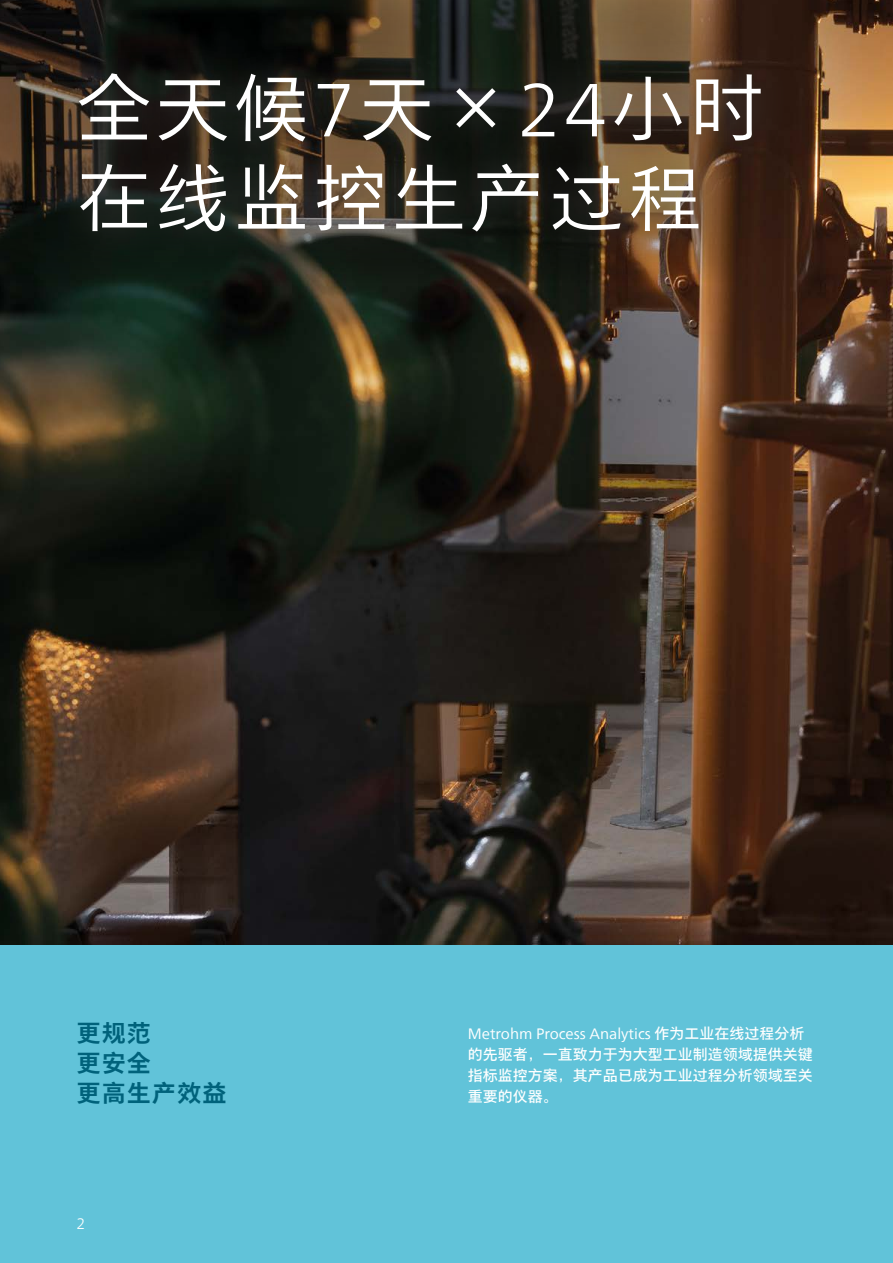
<style>
.page{position:relative;width:893px;height:1263px;background:#fff}
.page>*{position:absolute;margin:0;border:0;box-sizing:border-box;transform-origin:0 0}
.t1{font:300 75px/90px "M Xiang He Hei SC Pro";letter-spacing:.05em;color:#fff}
.t2{font:700 24px/30px "M Xiang He Hei SC Pro";letter-spacing:.05em;color:#00627b}
.t3{font:15px/21px "M Xiang He Hei SC Pro";color:#fff;text-align:justify}
.t4{font:15px "Neue Frutiger World";color:#fff}
.t5{font:300 15px "Neue Frutiger World";color:#fff}
.s1{font-family:"Neue Frutiger World"}
.s2{font-family:"M Xiang He Hei SC Pro"}
</style>
<div class="page">
<img style="left:0;top:0;width:893px;height:946px">
<div style="left:0;top:946px;width:893px;height:317px;background:#61c3d9"></div>
<svg style="left:0;top:0;width:744px;height:283px;background:#2d251a"></svg>
<svg style="left:48px;top:41px;width:744px;height:225px;background:#342b1f"></svg>
<h1 class="t1" style="left:77px;top:64px;width:689px">全天候<span class="s1">7</span>天×<span class="s1">24</span>小时在线监控生产过程</h1>
<h2 class="t2" style="left:77px;top:1018px;width:151px">更规范<br>更安全<br>更高生产效益</h2>
<p class="t5" style="left:77px;top:1211px;width:10px">2</p>
<p class="t4" style="left:468px;top:1022px;width:338px">Metrohm Process Analytics <span class="s2">作为工业在线过程分析</span></p>
<p class="t3" style="left:468px;top:1044px;width:346px">的先驱者，一直致力于为大型工业制造领域提供关键指标监控方案，其产品已成为工业过程分析领域至关重要的仪器。</p>
</div>
